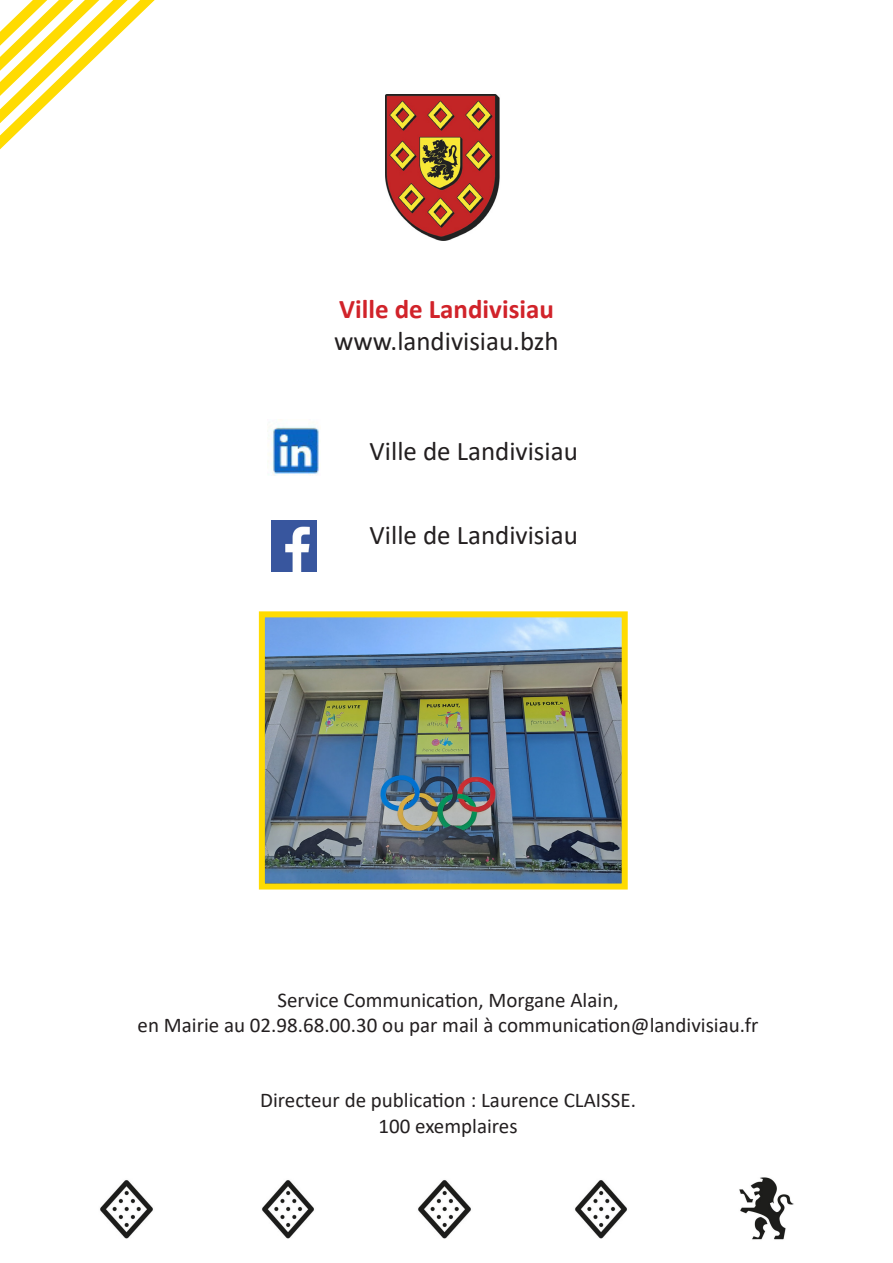
<style>
.page{position:relative;width:893px;height:1263px;background:#fff}
.page>*{position:absolute;margin:0;border:0;box-sizing:border-box;transform-origin:0 0}
.Texte_corps{font:27px "Calibri";color:#231f20}
.Texte_titre{font:700 27px "Calibri";color:#d1232a}
.Texte_corps-2{font:21px "Calibri";color:#231f20}
</style>
<div class="page">
<img style="left:268px;top:425px;width:51px;height:51px">
<img style="left:272px;top:521px;width:45px;height:51px">
<img style="left:100px;top:1180px;width:53px;height:59px">
<img style="left:739px;top:1177px;width:55px;height:63px">
<img style="left:575px;top:1180px;width:52px;height:59px">
<img style="left:418px;top:1180px;width:53px;height:59px">
<img style="left:262px;top:1180px;width:52px;height:59px">
<img style="left:386px;top:94px;width:114px;height:146px">
<img style="left:266px;top:618px;width:355px;height:264px">
<div style="left:259px;top:611px;width:369px;height:278px;border:6px solid #ffdb01"></div>
<svg style="left:0;top:0;width:155px;height:150px"></svg>
<p class="Texte_titre" style="left:339px;top:290px;width:216px">Ville de Landivisiau</p>
<p class="Texte_corps" style="left:334px;top:323px;width:226px">www.landivisiau.bzh</p>
<p class="Texte_corps" style="left:370px;top:433px;width:210px">Ville de Landivisiau</p>
<p class="Texte_corps" style="left:370px;top:516px;width:210px">Ville de Landivisiau</p>
<p class="Texte_corps-2" style="left:278px;top:985px;width:343px">Service Communication, Morgane Alain,</p>
<p class="Texte_corps-2" style="left:138px;top:1010px;width:622px">en Mairie au 02.98.68.00.30 ou par mail à communication@landivisiau.fr</p>
<p class="Texte_corps-2" style="left:260px;top:1086px;width:377px">Directeur de publication : Laurence CLAISSE.</p>
<p class="Texte_corps-2" style="left:379px;top:1111px;width:141px">100 exemplaires</p>
</div>
